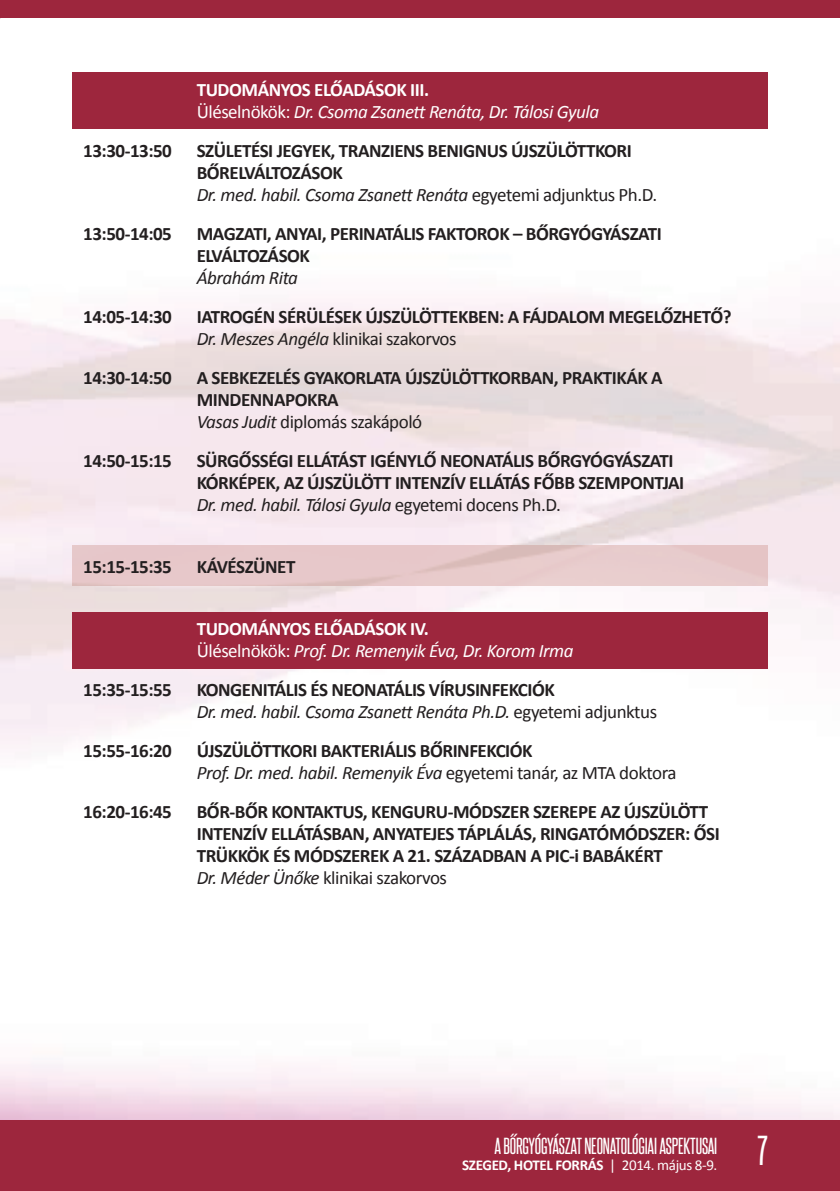
<style>
.page{position:relative;width:840px;height:1191px;background:#fff}
.page>*{position:absolute;margin:0;border:0;box-sizing:border-box;transform-origin:0 0}
.t1{font:36px "Steelfish Rg";color:#fff}
.t2{font:20px "Steelfish Rg";letter-spacing:-.01em;color:#fff}
.t3{font:700 19px/22px "Calibri";letter-spacing:-.025em;color:#231f20}
.t4{font:italic 19px/22px "Calibri";letter-spacing:-.025em;color:#fff}
.t5{font:italic 19px "Calibri";letter-spacing:-.025em;color:#231f20}
.t6{font:700 15px "Calibri";letter-spacing:-.025em;color:#fff}
.s1{font-weight:700;font-style:normal}
.s2{font-style:normal}
.s3{font-weight:400;font-style:italic}
.s4{font-weight:400}
</style>
<div class="page">
<img style="left:0;top:18px;width:839px;height:1102px">
<div style="left:0;top:1120px;width:839px;height:71px;background:#9d263d"></div>
<div style="left:0;top:0;width:839px;height:18px;background:#9d263d"></div>
<div style="left:72px;top:72px;width:695px;height:57px;background:#9d263d"></div>
<div style="left:72px;top:612px;width:695px;height:57px;background:#9d263d"></div>
<div style="left:72px;top:546px;width:695px;height:39px;background:#e7c8ca"></div>
<p class="t4" style="left:197px;top:78px;width:403px"><span class="s1">TUDOMÁNYOS ELŐADÁSOK III.<br></span><span class="s2">Üléselnökök:</span> Dr. Csoma Zsanett Renáta, Dr. Tálosi Gyula</p>
<p class="t3" style="left:83px;top:140px;width:90px">13:30-13:50</p>
<p class="t3" style="left:197px;top:140px;width:462px">SZÜLETÉSI JEGYEK, TRANZIENS BENIGNUS ÚJSZÜLÖTTKORI<br>BŐRELVÁLTOZÁSOK<br><span class="s3">Dr. med. habil. Csoma Zsanett Renáta</span> <span class="s4">egyetemi adjunktus Ph.D.</span></p>
<p class="t3" style="left:83px;top:223px;width:90px">13:50-14:05</p>
<p class="t3" style="left:197px;top:223px;width:466px">MAGZATI, ANYAI, PERINATÁLIS FAKTOROK – BŐRGYÓGYÁSZATI<br>ELVÁLTOZÁSOK</p>
<p class="t5" style="left:197px;top:265px;width:103px">Ábrahám Rita</p>
<p class="t3" style="left:83px;top:306px;width:90px">14:05-14:30</p>
<p class="t3" style="left:197px;top:306px;width:536px">IATROGÉN SÉRÜLÉSEK ÚJSZÜLÖTTEKBEN: A FÁJDALOM MEGELŐZHETŐ?<br><span class="s3">Dr. Meszes Angéla</span> <span class="s4">klinikai szakorvos</span></p>
<p class="t3" style="left:83px;top:367px;width:90px">14:30-14:50</p>
<p class="t3" style="left:197px;top:367px;width:467px">A SEBKEZELÉS GYAKORLATA ÚJSZÜLÖTTKORBAN, PRAKTIKÁK A<br>MINDENNAPOKRA<br><span class="s3">Vasas Judit</span> <span class="s4">diplomás szakápoló</span></p>
<p class="t3" style="left:83px;top:450px;width:90px">14:50-15:15</p>
<p class="t3" style="left:197px;top:450px;width:489px">SÜRGŐSSÉGI ELLÁTÁST IGÉNYLŐ NEONATÁLIS BŐRGYÓGYÁSZATI<br>KÓRKÉPEK, AZ ÚJSZÜLÖTT INTENZÍV ELLÁTÁS FŐBB SZEMPONTJAI<br><span class="s3">Dr. med. habil. Tálosi Gyula</span> <span class="s4">egyetemi docens Ph.D.</span></p>
<p class="t3" style="left:83px;top:556px;width:90px">15:15-15:35</p>
<p class="t3" style="left:197px;top:556px;width:100px">KÁVÉSZÜNET</p>
<p class="t4" style="left:197px;top:617px;width:378px"><span class="s1">TUDOMÁNYOS ELŐADÁSOK IV.<br></span><span class="s2">Üléselnökök:</span> Prof. Dr. Remenyik Éva, Dr. Korom Irma</p>
<p class="t3" style="left:83px;top:678px;width:90px">15:35-15:55</p>
<p class="t3" style="left:197px;top:678px;width:461px">KONGENITÁLIS ÉS NEONATÁLIS VÍRUSINFEKCIÓK<br><span class="s3">Dr. med. habil. Csoma Zsanett Renáta Ph.D.</span> <span class="s4">egyetemi adjunktus</span></p>
<p class="t3" style="left:83px;top:739px;width:90px">15:55-16:20</p>
<p class="t3" style="left:197px;top:739px;width:481px">ÚJSZÜLÖTTKORI BAKTERIÁLIS BŐRINFEKCIÓK<br><span class="s3">Prof. Dr. med. habil. Remenyik Éva</span> <span class="s4">egyetemi tanár, az MTA doktora</span></p>
<p class="t3" style="left:83px;top:800px;width:90px">16:20-16:45</p>
<p class="t3" style="left:197px;top:800px;width:524px">BŐR-BŐR KONTAKTUS, KENGURU-MÓDSZER SZEREPE AZ ÚJSZÜLÖTT INTENZÍV ELLÁTÁSBAN, ANYATEJES TÁPLÁLÁS, RINGATÓMÓDSZER: ŐSI TRÜKKÖK ÉS MÓDSZEREK A 21. SZÁZADBAN A PIC-i BABÁKÉRT<br><span class="s3">Dr. Méder Ünőke</span> <span class="s4">klinikai szakorvos</span></p>
<p class="t2" style="left:494px;top:1133px;width:224px">A BŐRGYÓGYÁSZAT NEONATOLÓGIAI ASPEKTUSAI</p>
<p class="t6" style="left:462px;top:1155px;width:256px">SZEGED, HOTEL FORRÁS <span class="s4">| 2014. május 8-9.</span></p>
<h1 class="t1" style="left:757px;top:1128px;width:12px">7</h1>
</div>
